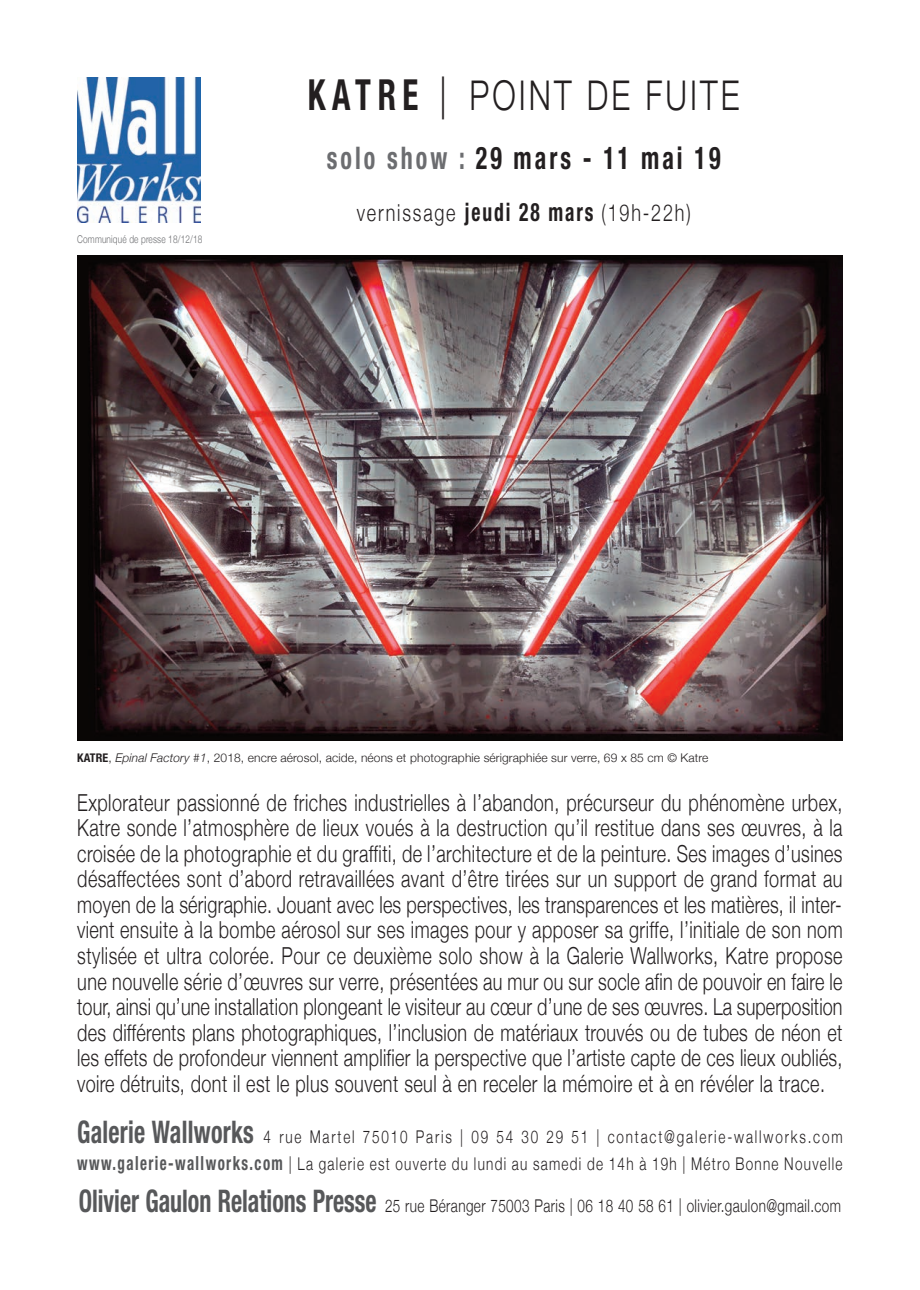
<style>
.page{position:relative;width:920px;height:1290px;background:#fff}
.page>*{position:absolute;margin:0;border:0;box-sizing:border-box;transform-origin:0 0}
.t1{font:300 40.95px "Helvetica Neue";letter-spacing:.1em;color:#231f20;scale:.77 1}
.t2{font:700 condensed 31.2px "Helvetica Neue";letter-spacing:.125em;color:#231f20;scale:.77 1}
.t3{font:300 23.4px/25.5px "Helvetica Neue";letter-spacing:.025em;color:#231f20;text-align:justify;scale:.77 1}
.t4{font:300 23.4px "Helvetica Neue";letter-spacing:.1em;color:#231f20;scale:.77 1}
.t5{font:300 17.55px/27px "Helvetica Neue";letter-spacing:.095em;color:#231f20;scale:.77 1}
.t6{font:300 17.55px "Helvetica Neue";letter-spacing:.03em;color:#231f20;scale:.77 1}
.t7{font:300 12px "Helvetica Neue";letter-spacing:.01em;color:#231f20}
.t8{font:300 10.8px "Helvetica Neue";letter-spacing:.02em;color:#6c6d70;scale:.77 1}
.s1{font-weight:700;font-stretch:condensed;font-size:42.9px}
.s2{font-size:42.9px}
.s3{color:#6c6d70}
.s4{font-weight:700;font-stretch:condensed;font-size:25.35px}
.s5{font-weight:700;font-stretch:condensed}
.s6{font-style:italic}
.s7{font-weight:700;font-stretch:condensed;font-size:31.2px;color:#57585a}
.s8{font-weight:700;font-stretch:condensed;font-size:19.5px;color:#57585a}
</style>
<div class="page">
<img style="left:77px;top:255px;width:766px;height:486px">
<div style="left:72px;top:77px;width:130px;height:146px;background:linear-gradient(to bottom,#fff,#fff)"></div>
<img style="left:78px;top:77px;width:123px;height:146px">
<h1 class="t1" style="left:308px;top:71px;width:562px"><span class="s1">KATRE</span> <span class="s2">|</span> POINT DE FUITE</h1>
<h2 class="t2" style="left:327px;top:132px;width:513px"><span class="s3">solo show :</span> 29 mars - 11 mai 19</h2>
<p class="t8" style="left:77px;top:233px;width:164px">Communiqué de presse 18/12/18</p>
<p class="t4" style="left:357px;top:199px;width:435px">vernissage <span class="s4">jeudi 28 mars</span> (19h-22h)</p>
<p class="t7" style="left:77px;top:750px;width:633px"><span class="s5">KATRE</span>, <span class="s6">Epinal Factory #1</span>, 2018, encre aérosol, acide, néons et photographie sérigraphiée sur verre, 69 x 85 cm © Katre</p>
<p class="t3" style="left:77px;top:789px;width:996px">Explorateur passionné de friches industrielles à l’abandon, précurseur du phénomène urbex, Katre sonde l’atmosphère de lieux voués à la destruction qu’il restitue dans ses œuvres, à la croisée de la photographie et du graffiti, de l’architecture et de la peinture. Ses images d’usines désaffectées sont d’abord retravaillées avant d’être tirées sur un support de grand format au moyen de la sérigraphie. Jouant avec les perspectives, les transparences et les matières, il inter&shy;vient ensuite à la bombe aérosol sur ses images pour y apposer sa griffe, l’initiale de son nom stylisée et ultra colorée. Pour ce deuxième solo show à la Galerie Wallworks, Katre propose une nouvelle série d’œuvres sur verre, présentées au mur ou sur socle afin de pouvoir en faire le tour, ainsi qu’une installation plongeant le visiteur au cœur d’une de ses œuvres. La superposition des différents plans photographiques, l’inclusion de matériaux trouvés ou de tubes de néon et les effets de profondeur viennent amplifier la perspective que l’artiste capte de ces lieux oubliés, voire détruits, dont il est le plus souvent seul à en receler la mémoire et à en révéler la trace.</p>
<p class="t5" style="left:77px;top:1123px;width:995px"><span class="s7">Galerie Wallworks</span> 4 rue Martel 75010 Paris | 09 54 30 29 51 | contact@galerie-wallworks.com <span class="s8">www.galerie-wallworks.com</span> | La galerie est ouverte du lundi au samedi de 14h à 19h | Métro Bonne Nouvelle</p>
<p class="t6" style="left:79px;top:1195px;width:992px"><span class="s7">Olivier Gaulon Relations Presse</span> 25 rue Béranger 75003 Paris | 06 18 40 58 61 | olivier.gaulon@gmail.com</p>
</div>
